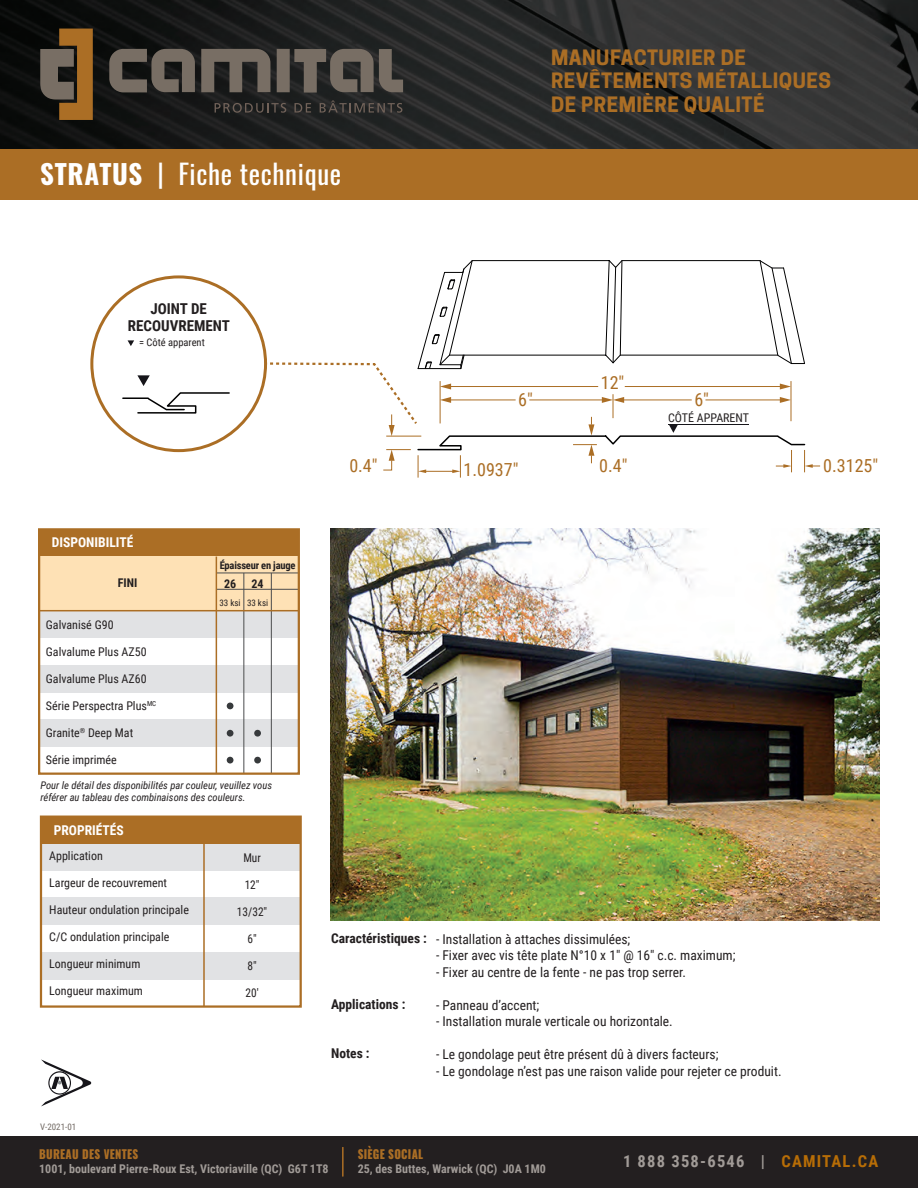
<style>
.page{position:relative;width:918px;height:1188px;background:#fff}
.page>*{position:absolute;margin:0;border:0;box-sizing:border-box;transform-origin:0 0}
.t1{font:27px "Oswald";letter-spacing:.025em;color:#fff}
.t2{font:700 19.95px/23.9px "Cooper Hewitt";letter-spacing:.025em;color:#ab6e25}
.t3{font:18px "Roboto Condensed";color:#ab6e25}
.t4{font:700 16.5px "Roboto Condensed";letter-spacing:.075em;color:#a19b97}
.t5{font:700 15px/16.5px "Roboto Condensed";color:#231f20;text-align:center}
.t6{font:13.5px "Roboto Condensed";color:#231f20}
.t7{font:700 13.5px "Roboto Condensed";color:#231f20}
.t8{font:700 13.5px "Roboto Condensed";color:#fff}
.t9{font:12px "Roboto Condensed";color:#231f20}
.t10{font:700 12px "Roboto Condensed";color:#a19b97}
.t11{font:800 12px "Oswald";letter-spacing:.025em;color:#ab6e25;scale:.92 1}
.t12{font:12px "Roboto Condensed";color:#231f20;scale:.94 1}
.t13{font:700 12px "Roboto Condensed";color:#231f20}
.t14{font:italic 10.5px/12.6px "Roboto Condensed";color:#231f20}
.t15{font:700 10.5px "Roboto Condensed";letter-spacing:-.02em;color:#231f20}
.t16{font:10.5px "Roboto Condensed";color:#231f20}
.t17{font:9px "Roboto Condensed";color:#231f20}
.t18{font:9px "Roboto Condensed";color:#716963}
.s1{font-weight:700}
.s2{color:#b76d06}
</style>
<div class="page">
<div style="left:0;top:148px;width:918px;height:52px;background:#ab6e25"></div>
<div style="left:0;top:1136px;width:918px;height:52px;background:#231f20"></div>
<hr style="left:342px;top:1147px;width:2px;height:30px;background:#ab6e25">
<img style="left:0;top:0;width:918px;height:148px">
<svg style="left:40px;top:29px;width:53px;height:91px;background:#6e5230"></svg>
<svg style="left:109px;top:49px;width:294px;height:44px;background:#555049"></svg>
<svg style="left:215px;top:103px;width:71px;height:10px"></svg>
<svg style="left:294px;top:103px;width:17px;height:10px"></svg>
<svg style="left:320px;top:100px;width:82px;height:13px"></svg>
<div style="left:41px;top:843px;width:260px;height:28px;background:#e1e2e4"></div>
<div style="left:41px;top:817px;width:260px;height:27px;background:#ab6e25"></div>
<div style="left:41px;top:952px;width:260px;height:27px;background:#e1e2e4"></div>
<div style="left:41px;top:898px;width:260px;height:27px;background:#e1e2e4"></div>
<hr style="left:203px;top:842px;width:2px;height:165px;background:#ab6e25">
<div style="left:40px;top:816px;width:262px;height:192px;border:2px solid #ab6e25"></div>
<svg style="left:41px;top:1059px;width:50px;height:47px"></svg>
<img style="left:330px;top:529px;width:549px;height:391px">
<div style="left:39px;top:611px;width:260px;height:27px;background:#e1e2e4"></div>
<div style="left:39px;top:529px;width:260px;height:28px;background:#ab6e25"></div>
<div style="left:39px;top:719px;width:260px;height:28px;background:#e1e2e4"></div>
<div style="left:39px;top:665px;width:260px;height:27px;background:#e1e2e4"></div>
<div style="left:39px;top:557px;width:260px;height:54px;background:#fee1b5"></div>
<hr style="left:243px;top:573px;width:1px;height:201px;background:#4b4c4d">
<hr style="left:271px;top:573px;width:1px;height:201px;background:#4b4c4d">
<hr style="left:216px;top:573px;width:83px;height:1px;background:#4b4c4d">
<hr style="left:216px;top:589px;width:83px;height:1px;background:#4b4c4d">
<div style="left:38px;top:528px;width:262px;height:247px;border:2px solid #ab6e25"></div>
<hr style="left:39px;top:610px;width:260px;height:1px;background:#ab6e25">
<hr style="left:216px;top:557px;width:1px;height:217px;background:#ab6e25">
<svg style="left:227px;top:703px;width:6px;height:6px"></svg>
<svg style="left:254px;top:730px;width:7px;height:7px"></svg>
<svg style="left:227px;top:730px;width:6px;height:7px"></svg>
<svg style="left:227px;top:757px;width:6px;height:7px"></svg>
<svg style="left:254px;top:757px;width:7px;height:7px"></svg>
<svg style="left:128px;top:340px;width:6px;height:6px"></svg>
<svg style="left:122px;top:375px;width:108px;height:39px"></svg>
<svg style="left:266px;top:260px;width:554px;height:218px"></svg>
<h1 class="t1" style="left:40px;top:155px;width:302px"><span class="s1">STRATUS</span> | Fiche technique</h1>
<h2 class="t2" style="left:551px;top:45px;width:281px">MANUFACTURIER DE<br>REVÊTEMENTS MÉTALLIQUES<br>DE PREMIÈRE QUALITÉ</h2>
<p class="t5" style="left:128px;top:300px;width:104px">JOINT DE<br>RECOUVREMENT</p>
<p class="t16" style="left:139px;top:335px;width:67px">= Côté apparent</p>
<p class="t8" style="left:52px;top:533px;width:83px">DISPONIBILITÉ</p>
<p class="t13" style="left:118px;top:574px;width:21px">FINI</p>
<p class="t9" style="left:46px;top:616px;width:69px">Galvanisé G90</p>
<p class="t9" style="left:46px;top:643px;width:102px">Galvalume Plus AZ50</p>
<p class="t9" style="left:46px;top:670px;width:102px">Galvalume Plus AZ60</p>
<p class="t9" style="left:46px;top:697px;width:112px">Série Perspectra Plus<sup>MC</sup></p>
<p class="t9" style="left:46px;top:724px;width:89px">Granite<sup>®</sup> Deep Mat</p>
<p class="t9" style="left:46px;top:751px;width:72px">Série imprimée</p>
<p class="t15" style="left:220px;top:558px;width:77px">Épaisseur en jauge</p>
<p class="t13" style="left:224px;top:575px;width:14px">26</p>
<p class="t17" style="left:220px;top:596px;width:23px">33 ksi</p>
<p class="t13" style="left:252px;top:575px;width:14px">24</p>
<p class="t17" style="left:247px;top:596px;width:23px">33 ksi</p>
<p class="t14" style="left:40px;top:778px;width:233px">Pour le détail des disponibilités par couleur, veuillez vous référer au tableau des combinaisons des couleurs.</p>
<p class="t8" style="left:54px;top:821px;width:72px">PROPRIÉTÉS</p>
<p class="t9" style="left:49px;top:848px;width:55px">Application</p>
<p class="t9" style="left:49px;top:875px;width:119px">Largeur de recouvrement</p>
<p class="t9" style="left:49px;top:902px;width:141px">Hauteur ondulation principale</p>
<p class="t9" style="left:49px;top:929px;width:122px">C/C ondulation principale</p>
<p class="t9" style="left:49px;top:956px;width:93px">Longueur minimum</p>
<p class="t9" style="left:49px;top:983px;width:95px">Longueur maximum</p>
<p class="t12" style="left:243px;top:849px;width:20px">Mur</p>
<p class="t12" style="left:245px;top:876px;width:17px">12"</p>
<p class="t12" style="left:237px;top:903px;width:34px">13/32"</p>
<p class="t12" style="left:247px;top:930px;width:11px">6"</p>
<p class="t12" style="left:247px;top:957px;width:11px">8"</p>
<p class="t12" style="left:246px;top:984px;width:16px">20'</p>
<p class="t18" style="left:40px;top:1120px;width:38px">V-2021-01</p>
<h3 class="t3" style="left:349px;top:453px;width:30px">0.4"</h3>
<h3 class="t3" style="left:601px;top:370px;width:25px">12"</h3>
<h3 class="t3" style="left:518px;top:387px;width:16px">6"</h3>
<h3 class="t3" style="left:694px;top:387px;width:16px">6"</h3>
<p class="t9" style="left:668px;top:409px;width:82px">CÔTÉ APPARENT</p>
<h3 class="t3" style="left:464px;top:457px;width:56px">1.0937"</h3>
<h3 class="t3" style="left:599px;top:453px;width:30px">0.4"</h3>
<h3 class="t3" style="left:823px;top:453px;width:56px">0.3125"</h3>
<p class="t7" style="left:331px;top:929px;width:97px">Caractéristiques :</p>
<p class="t6" style="left:436px;top:930px;width:196px">- Installation à attaches dissimulées;</p>
<p class="t6" style="left:436px;top:946px;width:301px">- Fixer avec vis tête plate N°10 x 1" @ 16" c.c. maximum;</p>
<p class="t6" style="left:436px;top:963px;width:251px">- Fixer au centre de la fente - ne pas trop serrer.</p>
<p class="t7" style="left:331px;top:995px;width:76px">Applications :</p>
<p class="t6" style="left:436px;top:996px;width:105px">- Panneau d’accent;</p>
<p class="t6" style="left:436px;top:1012px;width:238px">- Installation murale verticale ou horizontale.</p>
<p class="t7" style="left:331px;top:1044px;width:40px">Notes :</p>
<p class="t6" style="left:436px;top:1045px;width:284px">- Le gondolage peut être présent dû à divers facteurs;</p>
<p class="t6" style="left:436px;top:1061px;width:347px">- Le gondolage n’est pas une raison valide pour rejeter ce produit.</p>
<p class="t11" style="left:39px;top:1146px;width:109px">BUREAU DES VENTES</p>
<p class="t10" style="left:39px;top:1160px;width:291px">1001, boulevard Pierre-Roux Est, Victoriaville (QC) G6T 1T8</p>
<p class="t11" style="left:358px;top:1146px;width:73px">SIÈGE SOCIAL</p>
<p class="t10" style="left:358px;top:1160px;width:190px">25, des Buttes, Warwick (QC) J0A 1M0</p>
<p class="t4" style="left:623px;top:1150px;width:257px">1 888 358-6546 | <span class="s2">CAMITAL.CA</span></p>
</div>
